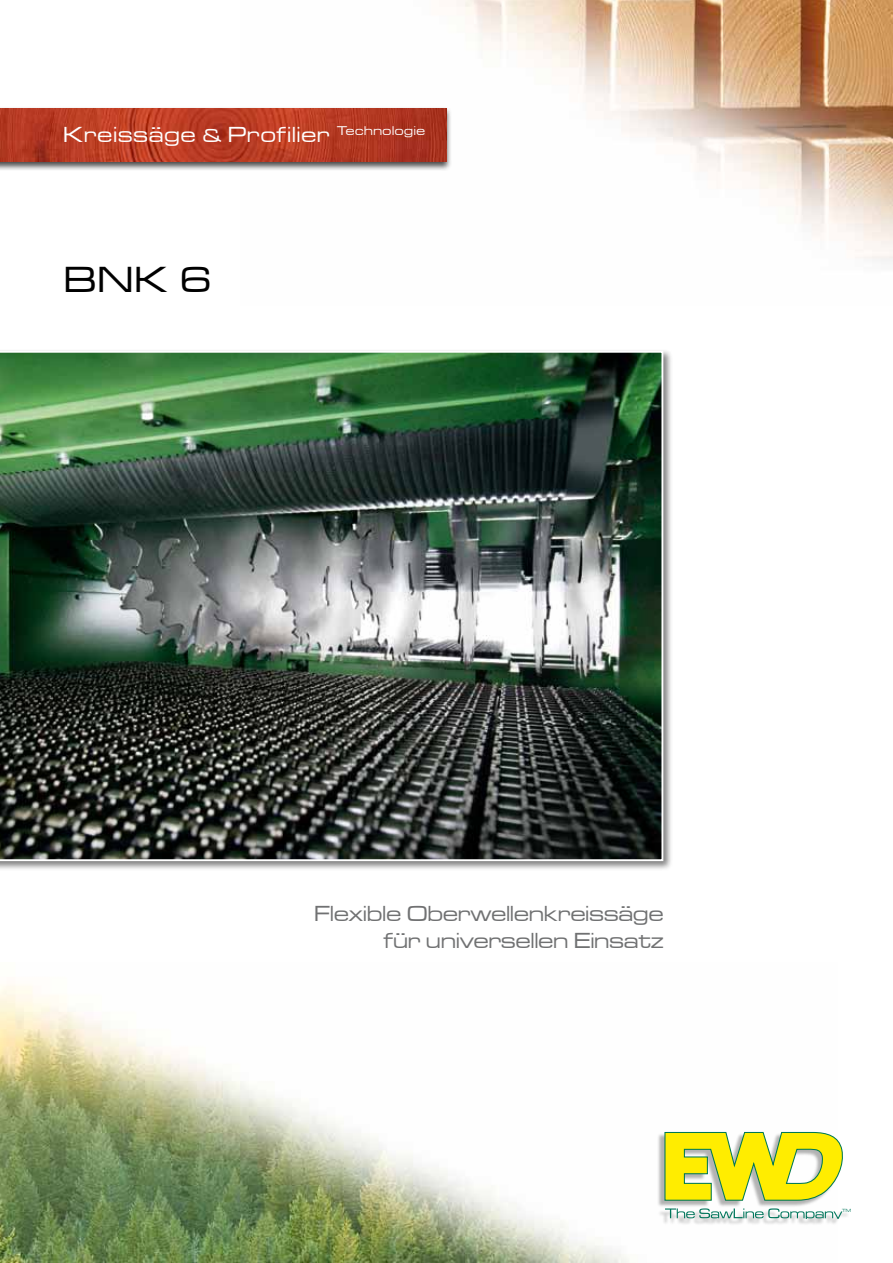
<style>
.page{position:relative;width:893px;height:1263px;background:#fff}
.page>*{position:absolute;margin:0;border:0;box-sizing:border-box;transform-origin:0 0}
.t1{font:37.5px "Microgramma D Medi Exte";color:#000}
.t2{font:22.5px/27px "Microgramma D Medi Exte";letter-spacing:.015em;color:#707172;text-align:right}
.t3{font:22.5px "Microgramma D Medi Exte";letter-spacing:.05em;color:#fff}
.t4{font:4.65px "Microgramma D Medi Exte";color:#00765b}
.s1{font-size:19.5px}
</style>
<div class="page">
<img style="left:0;top:984px;width:629px;height:279px">
<img style="left:456px;top:0;width:437px;height:262px">
<div style="left:0;top:349px;width:673px;height:522px;background:#000;opacity:.5"></div>
<img style="left:0;top:351px;width:663px;height:510px">
<div style="left:657px;top:1133px;width:193px;height:92px;background:#000;opacity:.3"></div>
<svg style="left:664px;top:1131px;width:181px;height:70px"></svg>
<svg style="left:665px;top:1208px;width:177px;height:10px"></svg>
<div style="left:0;top:107px;width:452px;height:64px;background:#000;opacity:.7"></div>
<img style="left:0;top:108px;width:446px;height:54px">
<p class="t3" style="left:64px;top:120px;width:363px">Kreissäge <span class="s1">&amp;</span> Profilier <sup>Technologie</sup></p>
<h1 class="t1" style="left:64px;top:256px;width:149px">BNK 6</h1>
<p class="t2" style="left:315px;top:900px;width:350px">Flexible Oberwellenkreissäge für universellen Einsatz</p>
<p class="t4" style="left:842px;top:1207px;width:10px">TM</p>
</div>
